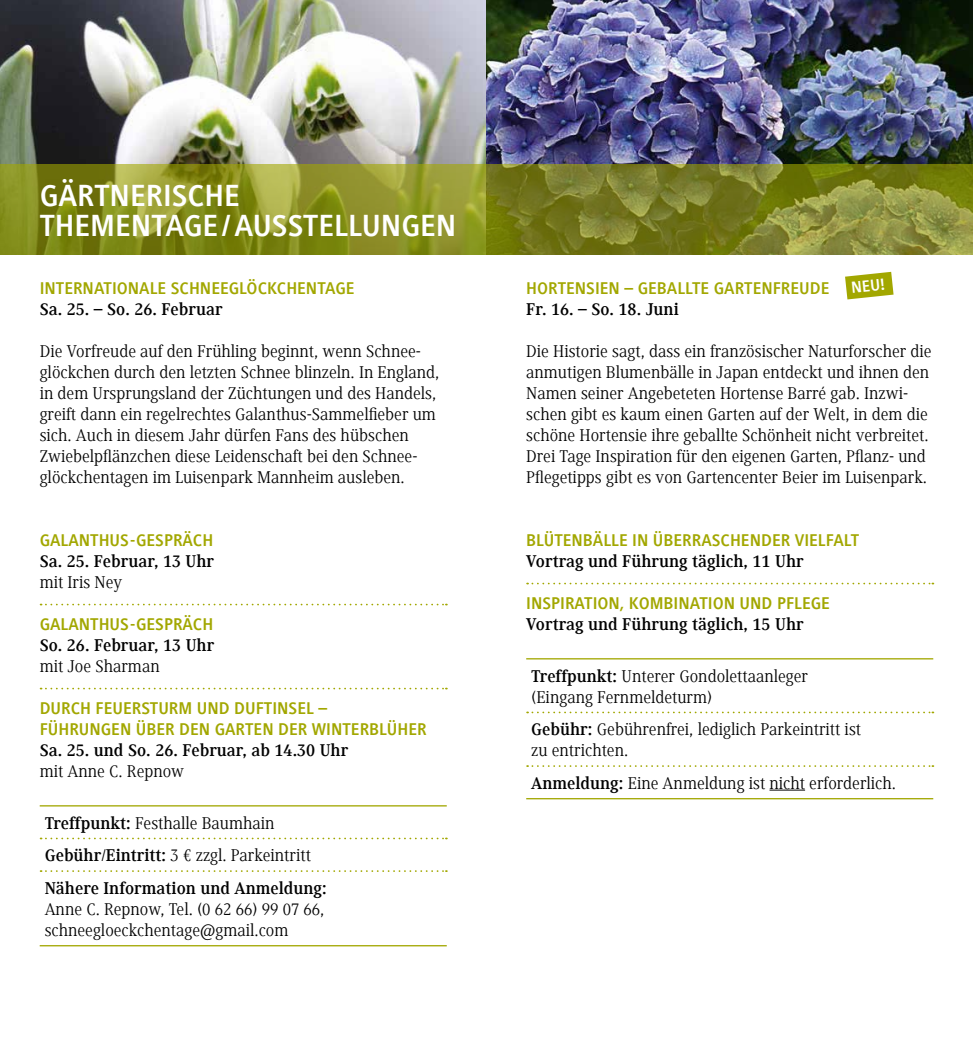
<style>
.page{position:relative;width:973px;height:1042px;background:#fff}
.page>*{position:absolute;margin:0;border:0;box-sizing:border-box;transform-origin:0 0}
.t1{font:700 31.5px/29.8px "Generis Sans Com";color:#fff}
.t2{font:17.5px/21px "Generis Serif Com";color:#000}
.t3{font:700 17.5px/32.6px "Generis Serif Com";color:#000}
.t4{font:700 17.5px/21px "Generis Sans Com";color:#a2a700}
.t5{font:700 16.62px "Generis Sans Com";color:#fff}
.s1{font-weight:400}
.s2{font-weight:700}
</style>
<div class="page">
<svg style="left:41px;top:604px;width:406px;height:1px"></svg>
<svg style="left:41px;top:688px;width:406px;height:1px"></svg>
<svg style="left:41px;top:837px;width:406px;height:2px"></svg>
<svg style="left:41px;top:870px;width:406px;height:2px"></svg>
<hr style="left:40px;top:805px;width:406px;height:1px;background:#a2a700">
<hr style="left:40px;top:945px;width:406px;height:1px;background:#a2a700">
<img style="left:0;top:0;width:972px;height:164px">
<svg style="left:0;top:164px;width:972px;height:90px;background:#838826"></svg>
<svg style="left:527px;top:583px;width:406px;height:1px"></svg>
<svg style="left:527px;top:711px;width:406px;height:2px"></svg>
<svg style="left:527px;top:765px;width:406px;height:2px"></svg>
<hr style="left:526px;top:658px;width:407px;height:1px;background:#a2a700">
<hr style="left:526px;top:798px;width:407px;height:1px;background:#a2a700">
<hr style="left:769px;top:789px;width:36px;height:1px;background:#000">
<svg style="left:845px;top:272px;width:48px;height:27px"></svg>
<h1 class="t1" style="left:40px;top:181px;width:418px">GÄRTNERISCHE<br>THEMENTAGE /AUSSTELLUNGEN</h1>
<p class="t4" style="left:40px;top:278px;width:316px">INTERNATIONALE SCHNEEGLÖCKCHENTAGE</p>
<p class="t3" style="left:40px;top:293px;width:184px">Sa. 25. – So. 26. Februar</p>
<p class="t2" style="left:40px;top:341px;width:401px">Die Vorfreude auf den Frühling beginnt, wenn Schnee&shy;glöckchen durch den letzten Schnee blinzeln. In England, in dem Ursprungsland der Züchtungen und des Handels, greift dann ein regelrechtes Galanthus-Sammelfieber um sich. Auch in diesem Jahr dürfen Fans des hübschen Zwiebelpflänzchen diese Leidenschaft bei den Schnee&shy;glöckchentagen im Luisenpark Mannheim ausleben.</p>
<p class="t4" style="left:40px;top:530px;width:175px">GALANTHUS-GESPRÄCH</p>
<p class="t3" style="left:40px;top:545px;width:176px">Sa. 25. Februar, 13 Uhr</p>
<p class="t2" style="left:40px;top:572px;width:84px">mit Iris Ney</p>
<p class="t4" style="left:40px;top:614px;width:175px">GALANTHUS-GESPRÄCH</p>
<p class="t3" style="left:40px;top:629px;width:176px">So. 26. Februar, 13 Uhr</p>
<p class="t2" style="left:40px;top:656px;width:121px">mit Joe Sharman</p>
<p class="t4" style="left:40px;top:698px;width:388px">DURCH FEUERSTURM UND DUFTINSEL –<br>FÜHRUNGEN ÜBER DEN GARTEN DER WINTERBLÜHER</p>
<p class="t3" style="left:40px;top:734px;width:310px">Sa. 25. und So. 26. Februar, ab 14.30 Uhr</p>
<p class="t2" style="left:40px;top:761px;width:146px">mit Anne C. Repnow</p>
<p class="t3" style="left:45px;top:806px;width:283px">Treffpunkt: <span class="s1">Festhalle Baumhain<br></span>Gebühr/Eintritt: <span class="s1">3 € zzgl. Parkeintritt<br></span>Nähere Information und Anmeldung:</p>
<p class="t2" style="left:45px;top:898px;width:281px">Anne C. Repnow, Tel. (0 62 66) 99 07 66, schneegloeckchentage@gmail.com</p>
<p class="t5" style="left:850px;top:279px;width:35px;rotate:-6deg">NEU!</p>
<p class="t4" style="left:526px;top:278px;width:304px">HORTENSIEN – GEBALLTE GARTENFREUDE</p>
<p class="t3" style="left:526px;top:293px;width:154px">Fr. 16. – So. 18. Juni</p>
<p class="t2" style="left:526px;top:341px;width:407px">Die Historie sagt, dass ein französischer Naturforscher die anmutigen Blumenbälle in Japan entdeckt und ihnen den Namen seiner Angebeteten Hortense Barré gab. Inzwi&shy;schen gibt es kaum einen Garten auf der Welt, in dem die schöne Hortensie ihre geballte Schönheit nicht verbreitet.<br>Drei Tage Inspiration für den eigenen Garten, Pflanz- und Pflegetipps gibt es von Gartencenter Beier im Luisenpark.</p>
<p class="t4" style="left:526px;top:530px;width:334px">BLÜTENBÄLLE IN ÜBERRASCHENDER VIELFALT</p>
<p class="t3" style="left:526px;top:545px;width:279px">Vortrag und Führung täglich, 11 Uhr</p>
<p class="t4" style="left:526px;top:593px;width:305px">INSPIRATION, KOMBINATION UND PFLEGE</p>
<p class="t3" style="left:526px;top:608px;width:279px">Vortrag und Führung täglich, 15 Uhr</p>
<p class="t2" style="left:531px;top:665px;width:278px"><span class="s2">Treffpunkt:</span> Unterer Gondolettaanleger (Eingang Fernmeldeturm)</p>
<p class="t2" style="left:531px;top:719px;width:331px"><span class="s2">Gebühr:</span> Gebührenfrei, lediglich Parkeintritt ist zu entrichten.</p>
<p class="t2" style="left:531px;top:772px;width:366px"><span class="s2">Anmeldung:</span> Eine Anmeldung ist nicht erforderlich.</p>
</div>
